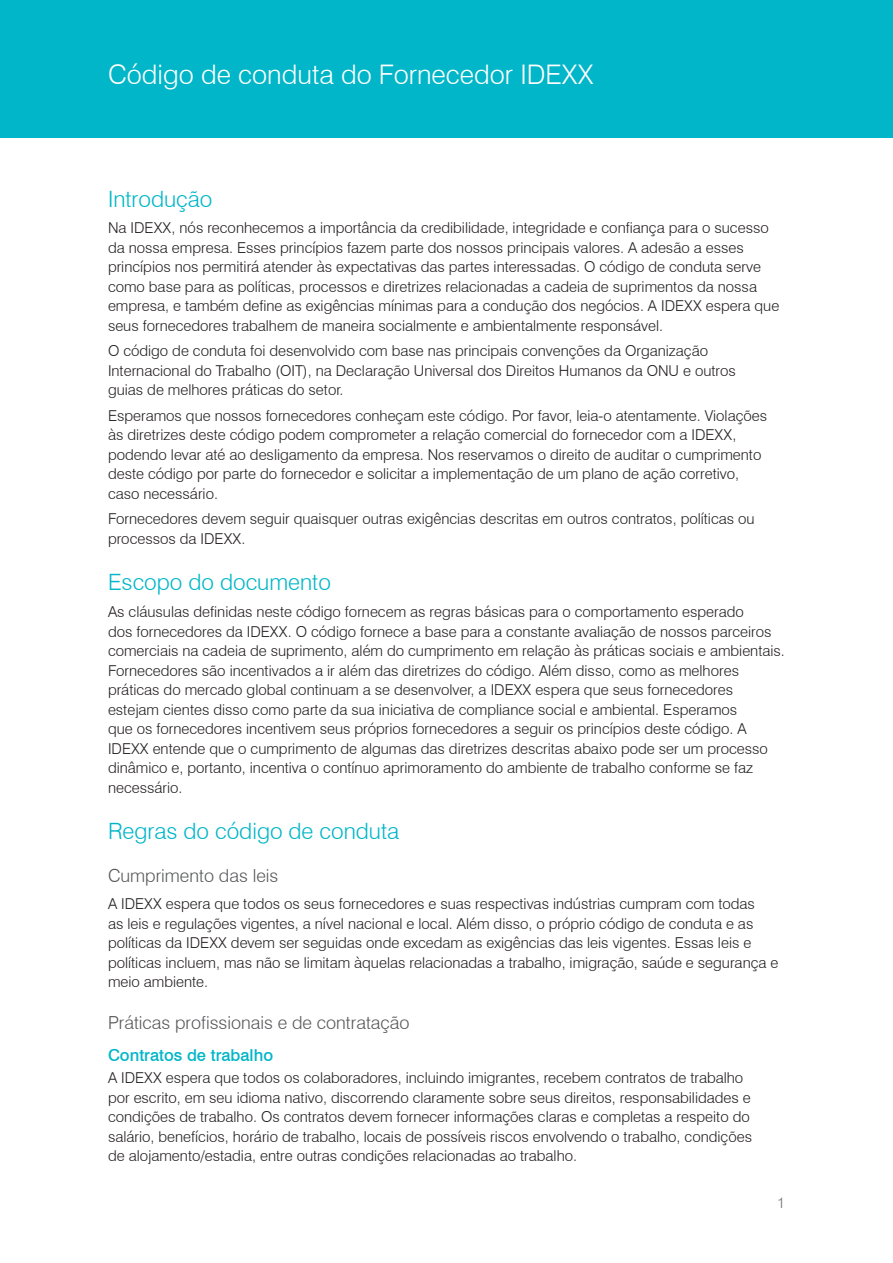
<style>
.page{position:relative;width:893px;height:1263px;background:#fff}
.page>*{position:absolute;margin:0;border:0;box-sizing:border-box;transform-origin:0 0}
.t1{font:300 27px "Swiss 721 BT";color:#fff}
.t2{font:300 22.5px "Swiss 721 BT";color:#00b6c8}
.t3{font:300 18px "Swiss 721 BT";color:#57585a}
.t4{font:500 16.5px "Swiss 721 BT";color:#00b6c8}
.t5{font:300 15px/19.5px "Swiss 721 BT";color:#231f20}
.t6{font:300 15px "Swiss 721 BT";color:#76787b}
</style>
<div class="page">
<div style="left:0;top:0;width:893px;height:137px;background:#00b6c8"></div>
<h1 class="t1" style="left:108px;top:58px;width:487px">Código de conduta do Fornecedor IDEXX</h1>
<h2 class="t2" style="left:108px;top:185px;width:106px">Introdução</h2>
<p class="t5" style="left:108px;top:218px;width:673px">Na IDEXX, nós reconhecemos a importância da credibilidade, integridade e confiança para o sucesso da nossa empresa. Esses princípios fazem parte dos nossos principais valores. A adesão a esses princípios nos permitirá atender às expectativas das partes interessadas. O código de conduta serve como base para as políticas, processos e diretrizes relacionadas a cadeia de suprimentos da nossa empresa, e também define as exigências mínimas para a condução dos negócios. A IDEXX espera que seus fornecedores trabalhem de maneira socialmente e ambientalmente responsável.</p>
<p class="t5" style="left:108px;top:341px;width:629px">O código de conduta foi desenvolvido com base nas principais convenções da Organização<br>Internacional do Trabalho (OIT), na Declaração Universal dos Direitos Humanos da ONU e outros guias de melhores práticas do setor.</p>
<p class="t5" style="left:108px;top:406px;width:661px">Esperamos que nossos fornecedores conheçam este código. Por favor, leia-o atentamente. Violações às diretrizes deste código podem comprometer a relação comercial do fornecedor com a IDEXX, podendo levar até ao desligamento da empresa. Nos reservamos o direito de auditar o cumprimento deste código por parte do fornecedor e solicitar a implementação de um plano de ação corretivo, caso necessário.</p>
<p class="t5" style="left:108px;top:509px;width:648px">Fornecedores devem seguir quaisquer outras exigências descritas em outros contratos, políticas ou processos da IDEXX.</p>
<h2 class="t2" style="left:108px;top:569px;width:224px">Escopo do documento</h2>
<p class="t5" style="left:108px;top:602px;width:678px">As cláusulas definidas neste código fornecem as regras básicas para o comportamento esperado<br>dos fornecedores da IDEXX. O código fornece a base para a constante avaliação de nossos parceiros comerciais na cadeia de suprimento, além do cumprimento em relação às práticas sociais e ambientais.<br>Fornecedores são incentivados a ir além das diretrizes do código. Além disso, como as melhores práticas do mercado global continuam a se desenvolver, a IDEXX espera que seus fornecedores estejam cientes disso como parte da sua iniciativa de compliance social e ambiental. Esperamos<br>que os fornecedores incentivem seus próprios fornecedores a seguir os princípios deste código. A IDEXX entende que o cumprimento de algumas das diretrizes descritas abaixo pode ser um processo dinâmico e, portanto, incentiva o contínuo aprimoramento do ambiente de trabalho conforme se faz necessário.</p>
<h2 class="t2" style="left:108px;top:817px;width:293px">Regras do código de conduta</h2>
<p class="t3" style="left:108px;top:865px;width:172px">Cumprimento das leis</p>
<p class="t5" style="left:108px;top:894px;width:672px">A IDEXX espera que todos os seus fornecedores e suas respectivas indústrias cumpram com todas<br>as leis e regulações vigentes, a nível nacional e local. Além disso, o próprio código de conduta e as políticas da IDEXX devem ser seguidas onde excedam as exigências das leis vigentes. Essas leis e políticas incluem, mas não se limitam àquelas relacionadas a trabalho, imigração, saúde e segurança e meio ambiente.</p>
<p class="t3" style="left:108px;top:1011px;width:303px">Práticas profissionais e de contratação</p>
<p class="t4" style="left:108px;top:1045px;width:167px">Contratos de trabalho</p>
<p class="t5" style="left:108px;top:1068px;width:645px">A IDEXX espera que todos os colaboradores, incluindo imigrantes, recebem contratos de trabalho por escrito, em seu idioma nativo, discorrendo claramente sobre seus direitos, responsabilidades e condições de trabalho. Os contratos devem fornecer informações claras e completas a respeito do salário, benefícios, horário de trabalho, locais de possíveis riscos envolvendo o trabalho, condições de alojamento/estadia, entre outras condições relacionadas ao trabalho.</p>
<p class="t6" style="left:777px;top:1193px;width:9px">1</p>
</div>
